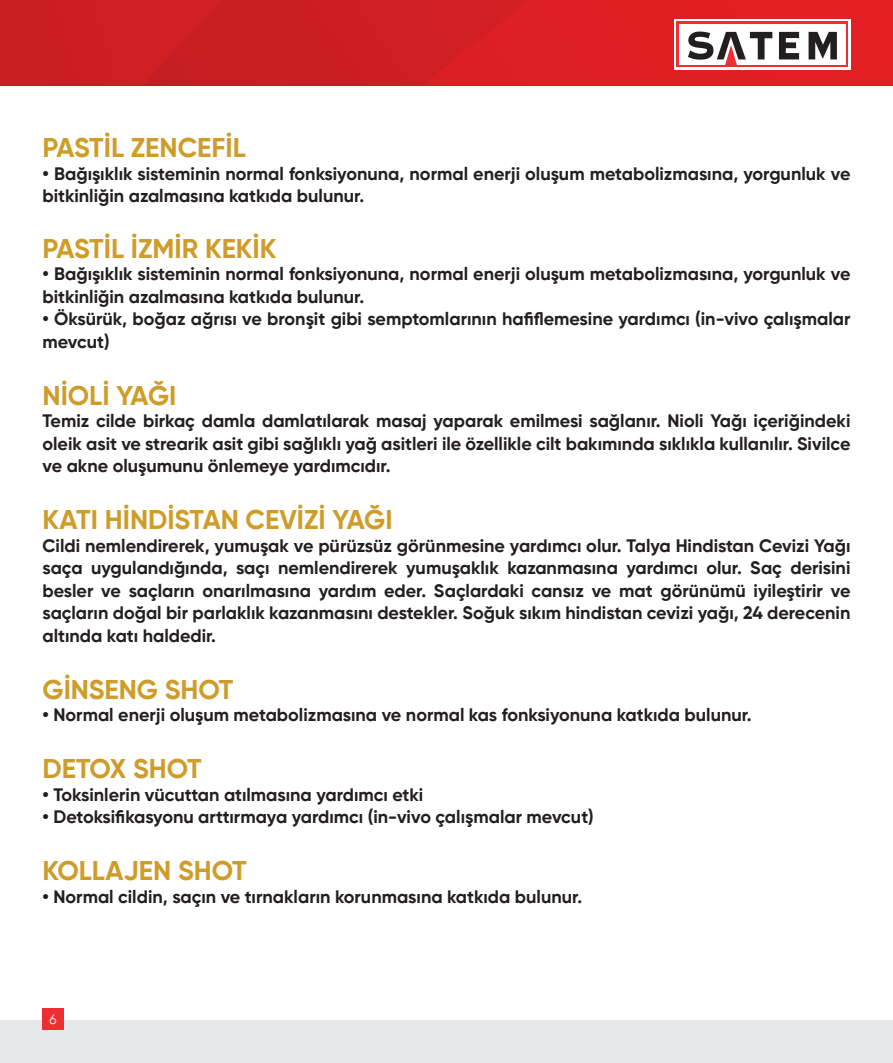
<style>
.page{position:relative;width:893px;height:1063px;background:#fff}
.page>*{position:absolute;margin:0;border:0;box-sizing:border-box;transform-origin:0 0}
.t1{font:700 27px "Gilroy";color:#cf9c29}
.t2{font:700 18px/22.5px "Gilroy";color:#231f20}
.t3{font:13.5px "Gilroy";color:#fff}
</style>
<div class="page">
<div style="left:0;top:0;width:893px;height:86px;background:#cc1e22"></div>
<svg style="left:425px;top:0;width:468px;height:86px"></svg>
<svg style="left:674px;top:19px;width:176px;height:51px"></svg>
<svg style="left:676px;top:22px;width:172px;height:45px"></svg>
<div style="left:679px;top:24px;width:166px;height:40px;background:#fff"></div>
<svg style="left:779px;top:32px;width:20px;height:27px"></svg>
<svg style="left:809px;top:32px;width:28px;height:27px"></svg>
<svg style="left:688px;top:32px;width:84px;height:34px"></svg>
<div style="left:0;top:1020px;width:893px;height:43px;background:#e6e7e9"></div>
<div style="left:43px;top:1008px;width:21px;height:22px;background:#ee2e33"></div>
<p class="t1" style="left:43px;top:131px;width:205px">PASTİL ZENCEFİL</p>
<p class="t2" style="left:43px;top:162px;width:809px">• Bağışıklık sisteminin normal fonksiyonuna, normal enerji oluşum metabolizmasına, yorgunluk ve bitkinliğin azalmasına katkıda bulunur.</p>
<p class="t1" style="left:43px;top:231px;width:235px">PASTİL İZMİR KEKİK</p>
<p class="t2" style="left:43px;top:262px;width:809px">• Bağışıklık sisteminin normal fonksiyonuna, normal enerji oluşum metabolizmasına, yorgunluk ve bitkinliğin azalmasına katkıda bulunur.</p>
<p class="t2" style="left:43px;top:307px;width:809px">• Öksürük, boğaz ağrısı ve bronşit gibi semptomlarının hafiflemesine yardımcı (in-vivo çalışmalar mevcut)</p>
<p class="t1" style="left:43px;top:378px;width:135px">NİOLİ YAĞI</p>
<p class="t2" style="left:43px;top:409px;width:809px;text-align:justify">Temiz cilde birkaç damla damlatılarak masaj yaparak emilmesi sağlanır. Nioli Yağı içeriğindeki oleik asit ve strearik asit gibi sağlıklı yağ asitleri ile özellikle cilt bakımında sıklıkla kullanılır. Sivilce ve akne oluşumunu önlemeye yardımcıdır.</p>
<p class="t1" style="left:43px;top:503px;width:352px">KATI HİNDİSTAN CEVİZİ YAĞI</p>
<p class="t2" style="left:43px;top:534px;width:809px;text-align:justify">Cildi nemlendirerek, yumuşak ve pürüzsüz görünmesine yardımcı olur. Talya Hindistan Cevizi Yağı saça uygulandığında, saçı nemlendirerek yumuşaklık kazanmasına yardımcı olur. Saç derisini besler ve saçların onarılmasına yardım eder. Saçlardaki cansız ve mat görünümü iyileştirir ve saçların doğal bir parlaklık kazanmasını destekler. Soğuk sıkım hindistan cevizi yağı, 24 derecenin altında katı haldedir.</p>
<p class="t1" style="left:43px;top:672px;width:192px">GİNSENG SHOT</p>
<p class="t2" style="left:43px;top:703px;width:711px">• Normal enerji oluşum metabolizmasına ve normal kas fonksiyonuna katkıda bulunur.</p>
<p class="t1" style="left:43px;top:752px;width:161px">DETOX SHOT</p>
<p class="t2" style="left:43px;top:783px;width:382px">• Toksinlerin vücuttan atılmasına yardımcı etki</p>
<p class="t2" style="left:43px;top:805px;width:553px">• Detoksifikasyonu arttırmaya yardımcı (in-vivo çalışmalar mevcut)</p>
<p class="t1" style="left:43px;top:854px;width:206px">KOLLAJEN SHOT</p>
<p class="t2" style="left:43px;top:885px;width:541px">• Normal cildin, saçın ve tırnakların korunmasına katkıda bulunur.</p>
<p class="t3" style="left:50px;top:1011px;width:9px">6</p>
</div>
